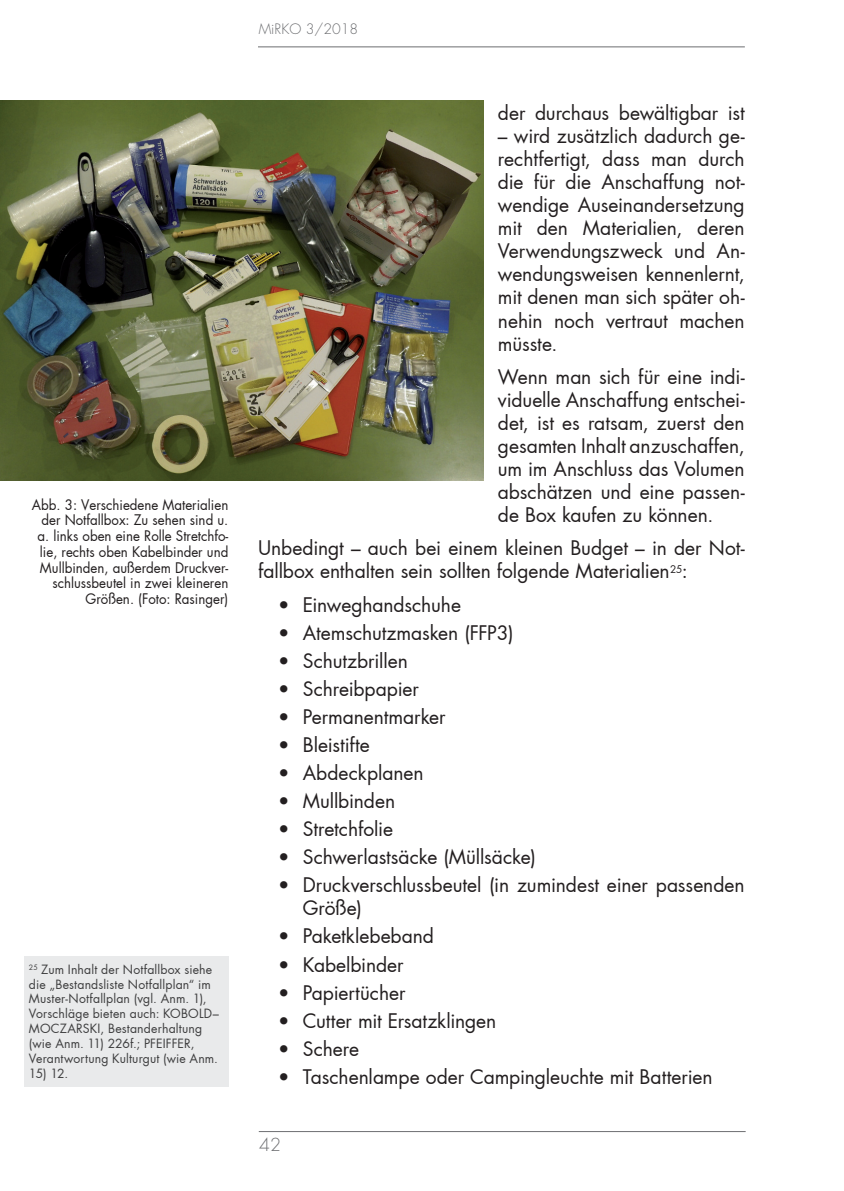
<style>
.page{position:relative;width:844px;height:1191px;background:#fff}
.page>*{position:absolute;margin:0;border:0;box-sizing:border-box;transform-origin:0 0}
.t1{font:19.25px/23.1px "Futura";letter-spacing:-.005em;color:#231f20;text-align:justify}
.t2{font:300 17.5px "Futura";color:#6d6e71}
.t3{font:14px/15.8px "Futura";color:#231f20;text-align:right;scale:.95 1}
.t4{font:300 14px "Futura";color:#6d6e71}
.t5{font:12.25px/14.9px "Futura";letter-spacing:.01em;color:#3e3e3f}
</style>
<div class="page">
<hr style="left:258px;top:47px;width:486px;height:1px;background:#6d6e71">
<hr style="left:259px;top:1131px;width:486px;height:1px;background:#6d6e71">
<div style="left:24px;top:955px;width:204px;height:131px;background:#e9eaeb"></div>
<img style="left:0;top:100px;width:483px;height:380px">
<p class="t3" style="left:32px;top:496px;width:208px">Abb. 3: Verschiedene Materialien der Notfallbox: Zu sehen sind u. a. links oben eine Rolle Stretchfo&shy;lie, rechts oben Kabelbinder und<br>Mullbinden, außerdem Druckver&shy;schlussbeutel in zwei kleineren<br>Größen. (Foto: Rasinger)</p>
<p class="t5" style="left:29px;top:961px;width:191px"><sup>25</sup> Zum Inhalt der Notfallbox siehe die „Bestandsliste Notfallplan“ im Muster-Notfallplan (vgl. Anm. 1), Vorschläge bieten auch: KOBOLD– MOCZARSKI, Bestanderhaltung (wie Anm. 11) 226f.; PFEIFFER, Verantwortung Kulturgut (wie Anm.</p>
<p class="t5" style="left:29px;top:1065px;width:41px">15) 12.</p>
<p class="t4" style="left:259px;top:20px;width:101px">MiRKO 3/2018</p>
<p class="t1" style="left:498px;top:101px;width:248px">der durchaus bewältigbar ist</p>
<p class="t1" style="left:498px;top:124px;width:248px">– wird zusätzlich dadurch ge&shy;rechtfertigt, dass man durch die für die Anschaffung not&shy;wendige Auseinandersetzung mit den Materialien, deren Verwendungszweck und An&shy;wendungsweisen kennenlernt, mit denen man sich später oh&shy;nehin noch vertraut machen müsste.</p>
<p class="t1" style="left:498px;top:365px;width:248px">Wenn man sich für eine indi&shy;viduelle Anschaffung entschei&shy;det, ist es ratsam, zuerst den gesamten Inhalt anzuschaffen, um im Anschluss das Volumen abschätzen und eine passen&shy;de Box kaufen zu können.</p>
<p class="t1" style="left:258px;top:536px;width:488px">Unbedingt – auch bei einem kleinen Budget – in der Not&shy;fallbox enthalten sein sollten folgende Materialien<sup>25</sup>:</p>
<p class="t1" style="left:278px;top:592px;width:184px">• Einweghandschuhe</p>
<p class="t1" style="left:278px;top:620px;width:237px">• Atemschutzmasken (FFP3)</p>
<p class="t1" style="left:278px;top:649px;width:131px">• Schutzbrillen</p>
<p class="t1" style="left:278px;top:677px;width:142px">• Schreibpapier</p>
<p class="t1" style="left:278px;top:705px;width:169px">• Permanentmarker</p>
<p class="t1" style="left:278px;top:733px;width:93px">• Bleistifte</p>
<p class="t1" style="left:278px;top:761px;width:147px">• Abdeckplanen</p>
<p class="t1" style="left:278px;top:789px;width:119px">• Mullbinden</p>
<p class="t1" style="left:278px;top:817px;width:116px">• Stretchfolie</p>
<p class="t1" style="left:278px;top:845px;width:259px">• Schwerlastsäcke (Müllsäcke)</p>
<p class="t1" style="left:303px;top:873px;width:443px;text-indent:-25px">• Druckverschlussbeutel (in zumindest einer passenden<br>Größe)</p>
<p class="t1" style="left:278px;top:924px;width:157px">• Paketklebeband</p>
<p class="t1" style="left:278px;top:952px;width:127px">• Kabelbinder</p>
<p class="t1" style="left:278px;top:980px;width:129px">• Papiertücher</p>
<p class="t1" style="left:278px;top:1008px;width:220px">• Cutter mit Ersatzklingen</p>
<p class="t1" style="left:278px;top:1036px;width:83px">• Schere</p>
<p class="t1" style="left:278px;top:1065px;width:436px">• Taschenlampe oder Campingleuchte mit Batterien</p>
<p class="t2" style="left:259px;top:1134px;width:23px">42</p>
</div>
